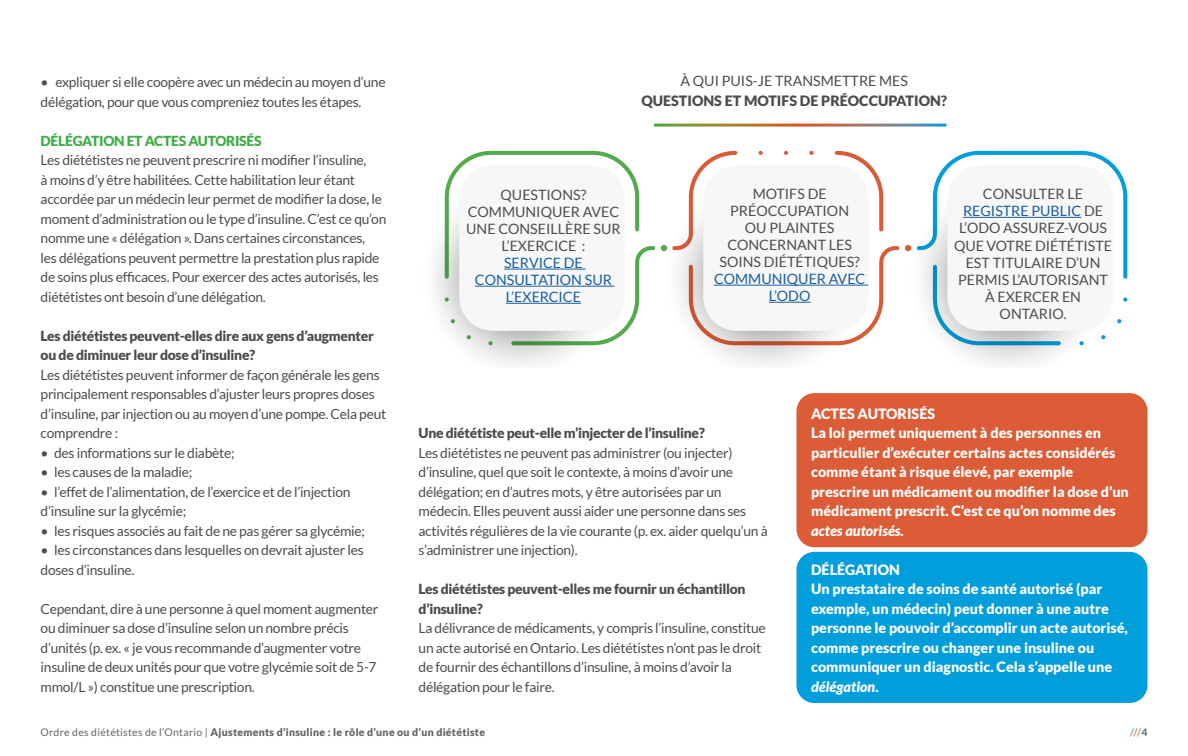
<style>
.page{position:relative;width:1188px;height:756px;background:#fff}
.page>*{position:absolute;margin:0;border:0;box-sizing:border-box;transform-origin:0 0}
.t1{font:900 14.25px/19.5px "Lato";color:#fff}
.t2{font:14.25px/17.1px "Lato";color:#4b4c4d;text-align:center}
.t3{font:14.25px/17.1px "Lato";color:#175d9e;text-align:center}
.t4{font:900 14.25px "Lato";color:#4b4c4d}
.t5{font:13.8px/19.5px "Lato";letter-spacing:-.02em;color:#4b4c4d}
.t6{font:900 13.8px/19.5px "Lato";letter-spacing:-.02em;color:#4b4c4d}
.t7{font:900 13.8px "Lato";letter-spacing:-.02em;color:#40ae49}
.t8{font:900 10.5px "Lato";letter-spacing:.025em;color:#636366}
.t9{font:700 10.5px "Lato";color:#4dade1}
.s1{color:#175d9e}
.s2{font-style:italic}
.s3{font-weight:400}
.s4{color:#e47a49}
.s5{color:#77b968}
.s6{color:#636366}
</style>
<div class="page">
<div style="left:796px;top:552px;width:352px;height:151px;background:#009edb;border-radius:18px"></div>
<svg style="left:938px;top:151px;width:189px;height:173px"></svg>
<svg style="left:450px;top:151px;width:205px;height:184px"></svg>
<svg style="left:661px;top:151px;width:238px;height:184px"></svg>
<svg style="left:905px;top:245px;width:3px;height:6px"></svg>
<svg style="left:435px;top:176px;width:187px;height:188px"></svg>
<div style="left:459px;top:165px;width:166px;height:166px;background:#f7f7f7;border-radius:34px"></div>
<svg style="left:664px;top:176px;width:202px;height:188px"></svg>
<div style="left:703px;top:165px;width:166px;height:166px;background:#f7f7f7;border-radius:34px"></div>
<svg style="left:908px;top:176px;width:202px;height:188px"></svg>
<div style="left:947px;top:165px;width:166px;height:166px;background:#f7f7f7;border-radius:34px"></div>
<div style="left:796px;top:393px;width:352px;height:154px;background:#db5c36;border-radius:18px"></div>
<hr style="left:963px;top:217px;width:118px;height:1px;background:#175d9e">
<hr style="left:714px;top:285px;width:154px;height:1px;background:#175d9e">
<hr style="left:769px;top:302px;width:41px;height:1px;background:#175d9e">
<hr style="left:504px;top:269px;width:82px;height:1px;background:#175d9e">
<hr style="left:475px;top:286px;width:140px;height:1px;background:#175d9e">
<hr style="left:506px;top:303px;width:75px;height:1px;background:#175d9e">
<p class="t5" style="left:41px;top:72px;width:347px">• expliquer si elle coopère avec un médecin au moyen d’une délégation, pour que vous compreniez toutes les étapes.</p>
<p class="t7" style="left:41px;top:132px;width:223px">DÉLÉGATION ET ACTES AUTORISÉS</p>
<p class="t5" style="left:41px;top:150px;width:347px">Les diététistes ne peuvent prescrire ni modifier l’insuline,<br>à moins d’y être habilitées. Cette habilitation leur étant accordée par un médecin leur permet de modifier la dose, le moment d’administration ou le type d’insuline. C’est ce qu’on nomme une « délégation ». Dans certaines circonstances,<br>les délégations peuvent permettre la prestation plus rapide de soins plus efficaces. Pour exercer des actes autorisés, les diététistes ont besoin d’une délégation.</p>
<p class="t6" style="left:41px;top:325px;width:335px">Les diététistes peuvent-elles dire aux gens d’augmenter ou de diminuer leur dose d’insuline?</p>
<p class="t5" style="left:41px;top:365px;width:347px">Les diététistes peuvent informer de façon générale les gens principalement responsables d’ajuster leurs propres doses d’insuline, par injection ou au moyen d’une pompe. Cela peut comprendre :</p>
<p class="t5" style="left:41px;top:443px;width:195px">• des informations sur le diabète;</p>
<p class="t5" style="left:41px;top:462px;width:153px">• les causes de la maladie;</p>
<p class="t5" style="left:41px;top:482px;width:311px">• l’effet de l’alimentation, de l’exercice et de l’injection d’insuline sur la glycémie;</p>
<p class="t5" style="left:41px;top:521px;width:326px">• les risques associés au fait de ne pas gérer sa glycémie;</p>
<p class="t5" style="left:41px;top:540px;width:325px">• les circonstances dans lesquelles on devrait ajuster les doses d’insuline.</p>
<p class="t5" style="left:41px;top:599px;width:339px">Cependant, dire à une personne à quel moment augmenter ou diminuer sa dose d’insuline selon un nombre précis d’unités (p. ex. « je vous recommande d’augmenter votre insuline de deux unités pour que votre glycémie soit de 5-7 mmol/L ») constitue une prescription.</p>
<p class="t2" style="left:681px;top:73px;width:229px">À QUI PUIS-JE TRANSMETTRE MES</p>
<p class="t4" style="left:641px;top:92px;width:307px">QUESTIONS ET MOTIFS DE PRÉOCCUPATION?</p>
<p class="t2" style="left:501px;top:186px;width:87px">QUESTIONS?</p>
<p class="t2" style="left:466px;top:203px;width:156px">COMMUNIQUER AVEC<br>UNE CONSEILLÈRE SUR<br>L’EXERCICE :</p>
<p class="t3" style="left:504px;top:254px;width:80px">SERVICE DE</p>
<p class="t3" style="left:475px;top:271px;width:138px">CONSULTATION SUR<br>L’EXERCICE</p>
<p class="t2" style="left:753px;top:185px;width:75px">MOTIFS DE</p>
<p class="t2" style="left:730px;top:202px;width:120px">PRÉOCCUPATION</p>
<p class="t2" style="left:745px;top:219px;width:91px">OU PLAINTES</p>
<p class="t2" style="left:727px;top:236px;width:126px">CONCERNANT LES</p>
<p class="t2" style="left:719px;top:253px;width:142px">SOINS DIÉTÉTIQUES?</p>
<p class="t3" style="left:714px;top:270px;width:153px">COMMUNIQUER AVEC<br>L’ODO</p>
<p class="t2" style="left:983px;top:185px;width:102px">CONSULTER LE</p>
<p class="t2" style="left:959px;top:203px;width:150px;text-align:left"><span class="s1">REGISTRE PUBLIC</span> DE<br>L’ODO ASSUREZ-VOUS</p>
<p class="t2" style="left:954px;top:237px;width:160px">QUE VOTRE DIÉTÉTISTE<br>EST TITULAIRE D’UN<br>PERMIS L’AUTORISANT<br>À EXERCER EN</p>
<p class="t2" style="left:1000px;top:305px;width:68px">ONTARIO.</p>
<p class="t6" style="left:419px;top:423px;width:288px">Une diététiste peut-elle m’injecter de l’insuline?</p>
<p class="t5" style="left:419px;top:443px;width:351px">Les diététistes ne peuvent pas administrer (ou injecter) d’insuline, quel que soit le contexte, à moins d’avoir une délégation; en d’autres mots, y être autorisées par un médecin. Elles peuvent aussi aider une personne dans ses activités régulières de la vie courante (p. ex. aider quelqu’un à s’administrer une injection).</p>
<p class="t6" style="left:419px;top:579px;width:329px">Les diététistes peuvent-elles me fournir un échantillon d’insuline?</p>
<p class="t5" style="left:419px;top:618px;width:349px">La délivrance de médicaments, y compris l’insuline, constitue un acte autorisé en Ontario. Les diététistes n’ont pas le droit de fournir des échantillons d’insuline, à moins d’avoir la délégation pour le faire.</p>
<p class="t1" style="left:811px;top:403px;width:126px">ACTES AUTORISÉS</p>
<p class="t1" style="left:811px;top:423px;width:319px">La loi permet uniquement à des personnes en particulier d’exécuter certains actes considérés comme étant à risque élevé, par exemple prescrire un médicament ou modifier la dose d’un médicament prescrit. C’est ce qu’on nomme des <span class="s2">actes autorisés.</span></p>
<p class="t1" style="left:811px;top:559px;width:90px">DÉLÉGATION</p>
<p class="t1" style="left:811px;top:579px;width:318px">Un prestataire de soins de santé autorisé (par exemple, un médecin) peut donner à une autre personne le pouvoir d’accomplir un acte autorisé, comme prescrire ou changer une insuline ou communiquer un diagnostic. Cela s’appelle une <span class="s2">délégation</span>.</p>
<p class="t8" style="left:40px;top:726px;width:446px"><span class="s3">Ordre des diététistes de l’Ontario |</span> Ajustements d’insuline : le rôle d’une ou d’un diététiste</p>
<p class="t9" style="left:1130px;top:726px;width:19px">/<span class="s4">/</span><span class="s5">/</span><span class="s6">4</span></p>
</div>
